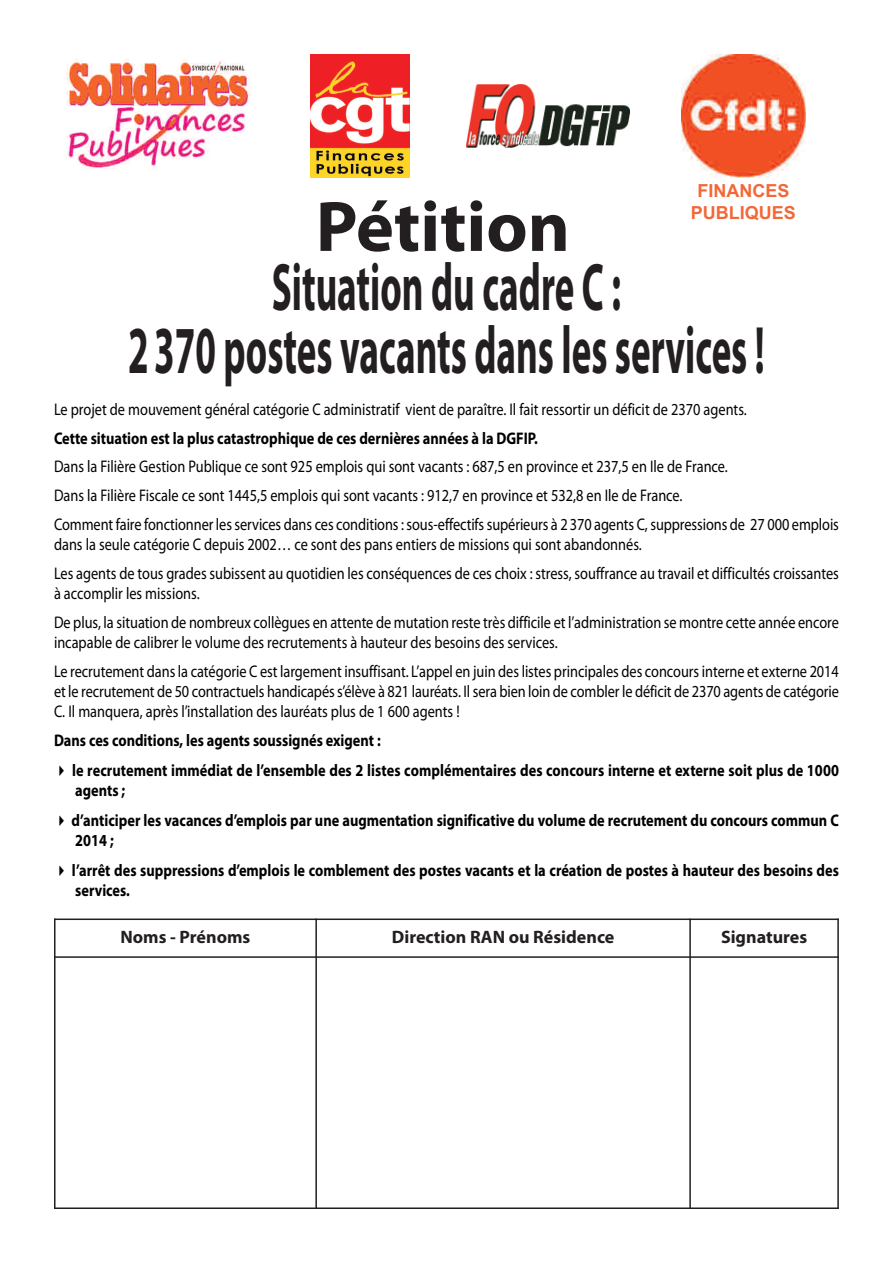
<style>
.page{position:relative;width:893px;height:1263px;background:#fff}
.page>*{position:absolute;margin:0;border:0;box-sizing:border-box;transform-origin:0 0}
.t1{font:700 72px "Myriad Pro";color:#231f20}
.t2{font:700 67.5px/63px "Myriad Pro";color:#231f20;text-align:center;scale:.55 1}
.t3{font:700 18px "Myriad Pro";color:#231f20}
.t4{font:700 18px/21.3px "Arial";color:#f26837;text-align:center}
.t5{font:16.8px/28.8px "Myriad Pro";color:#000;scale:.85 1}
.t6{font:700 16.8px/29.5px "Myriad Pro";color:#000;scale:.85 1}
</style>
<div class="page">
<img style="left:66px;top:58px;width:185px;height:112px">
<img style="left:310px;top:54px;width:99px;height:123px">
<img style="left:467px;top:84px;width:163px;height:63px">
<img style="left:682px;top:54px;width:123px;height:123px">
<hr style="left:54px;top:918px;width:2px;height:291px;background:#231f20">
<hr style="left:315px;top:918px;width:2px;height:291px;background:#231f20">
<hr style="left:689px;top:918px;width:2px;height:291px;background:#231f20">
<hr style="left:837px;top:918px;width:2px;height:291px;background:#231f20">
<hr style="left:54px;top:918px;width:785px;height:2px;background:#231f20">
<hr style="left:54px;top:956px;width:785px;height:2px;background:#231f20">
<hr style="left:54px;top:1207px;width:785px;height:2px;background:#231f20">
<h1 class="t1" style="left:316px;top:200px;width:256px">Pétition</h1>
<p class="t4" style="left:691px;top:180px;width:107px">FINANCES<br>PUBLIQUES</p>
<h2 class="t2" style="left:128px;top:261px;width:1159px">Situation du cadre C :<br>2 370 postes vacants dans les services !</h2>
<p class="t5" style="left:54px;top:396px;width:817px">Le projet de mouvement général catégorie C administratif vient de paraître. Il fait ressortir un déficit de 2370 agents.</p>
<p class="t6" style="left:54px;top:425px;width:571px">Cette situation est la plus catastrophique de ces dernières années à la DGFIP.</p>
<p class="t5" style="left:54px;top:454px;width:925px">Dans la Filière Gestion Publique ce sont 925 emplois qui sont vacants : 687,5 en province et 237,5 en Ile de France.<br>Dans la Filière Fiscale ce sont 1445,5 emplois qui sont vacants : 912,7 en province et 532,8 en Ile de France.<br>Comment faire fonctionner les services dans ces conditions : sous-effectifs supérieurs à 2 370 agents C, suppressions de 27 000 emplois</p>
<p class="t5" style="left:54px;top:531px;width:925px">dans la seule catégorie C depuis 2002… ce sont des pans entiers de missions qui sont abandonnés.<br>Les agents de tous grades subissent au quotidien les conséquences de ces choix : stress, souffrance au travail et difficultés croissantes</p>
<p class="t5" style="left:54px;top:580px;width:925px">à accomplir les missions.<br>De plus, la situation de nombreux collègues en attente de mutation reste très difficile et l’administration se montre cette année encore</p>
<p class="t5" style="left:54px;top:629px;width:925px">incapable de calibrer le volume des recrutements à hauteur des besoins des services.<br>Le recrutement dans la catégorie C est largement insuffisant. L’appel en juin des listes principales des concours interne et externe 2014</p>
<p class="t5" style="left:54px;top:683px;width:925px;line-height:20.2px">et le recrutement de 50 contractuels handicapés s’élève à 821 lauréats. Il sera bien loin de combler le déficit de 2370 agents de catégorie<br>C. Il manquera, après l’installation des lauréats plus de 1 600 agents !</p>
<p class="t6" style="left:72px;top:727px;width:904px;text-indent:-18px">Dans ces conditions, les agents soussignés exigent :<br>le recrutement immédiat de l’ensemble des 2 listes complémentaires des concours interne et externe soit plus de 1000</p>
<p class="t6" style="left:71px;top:777px;width:904px">agents ;<br>d’anticiper les vacances d’emplois par une augmentation significative du volume de recrutement du concours commun C</p>
<p class="t6" style="left:72px;top:827px;width:904px">2014 ;<br>l’arrêt des suppressions d’emplois le comblement des postes vacants et la création de postes à hauteur des besoins des</p>
<p class="t6" style="left:75px;top:877px;width:66px">services.</p>
<p class="t3" style="left:121px;top:930px;width:131px">Noms - Prénoms</p>
<p class="t3" style="left:392px;top:930px;width:224px">Direction RAN ou Résidence</p>
<p class="t3" style="left:721px;top:930px;width:88px">Signatures</p>
</div>
